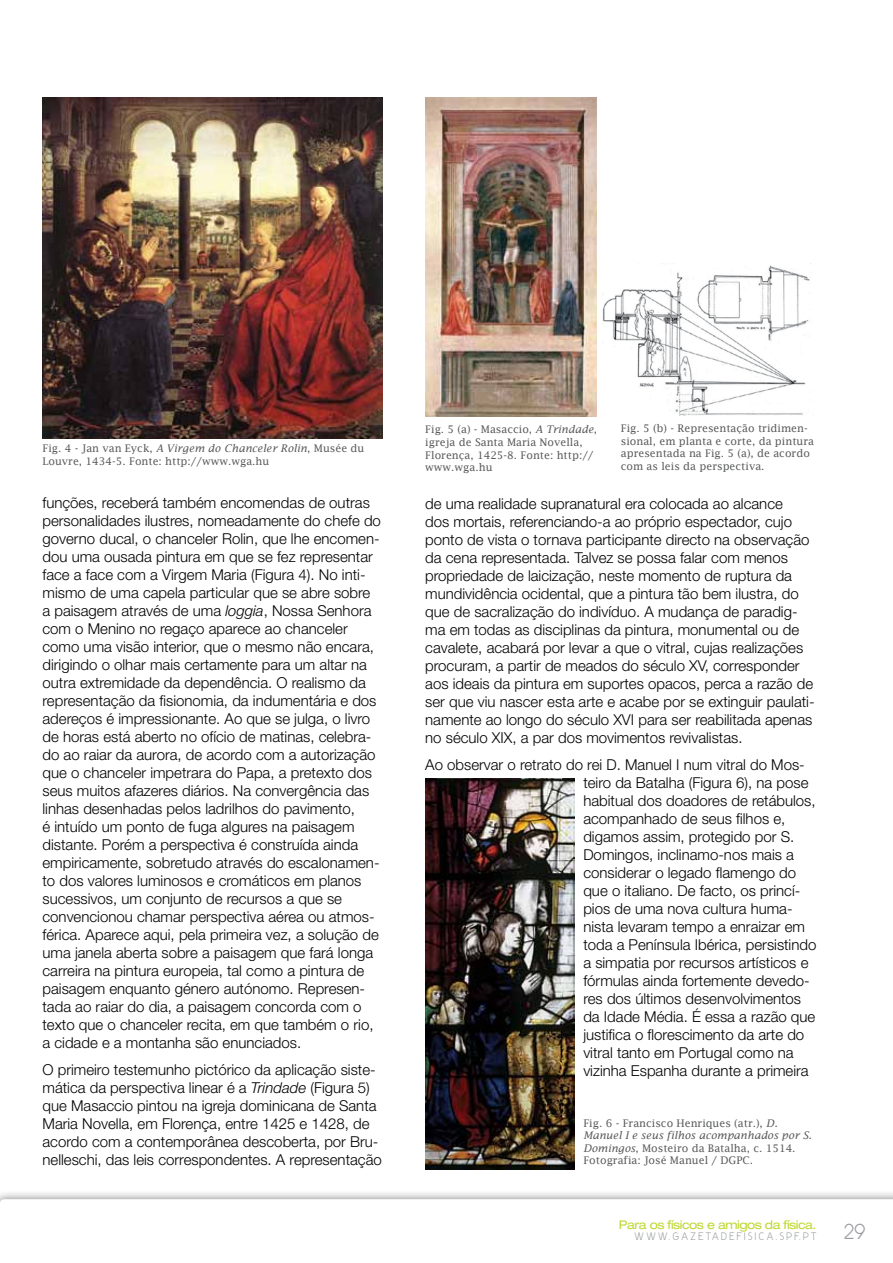
<style>
.page{position:relative;width:893px;height:1263px;background:#fff}
.page>*{position:absolute;margin:0;border:0;box-sizing:border-box;transform-origin:0 0}
.t1{font:18px "Y2 K Neophyte";color:#9d9fa2}
.t2{font:300 15px/18px "Helvetica Neue LT Std";color:#000}
.t3{font:expanded 12px "Helvetica Neue LT Std";letter-spacing:-.04em;color:#bfd730}
.t4{font:10.5px/12.6px "Lucida Fax";color:#58595b}
.t5{font:9px "Y2 K Neophyte";letter-spacing:.28em;color:#9d9fa2}
.s1{font-style:italic}
</style>
<div class="page">
<div style="left:0;top:1190px;width:893px;height:73px;background:#000;opacity:.45"></div>
<svg style="left:0;top:1199px;width:893px;height:64px"></svg>
<img style="left:43px;top:98px;width:340px;height:340px">
<img style="left:425px;top:98px;width:172px;height:318px">
<img style="left:602px;top:263px;width:209px;height:153px">
<img style="left:425px;top:778px;width:150px;height:391px">
<p class="t4" style="left:43px;top:442px;width:323px">Fig. 4 - Jan van Eyck, <span class="s1">A Virgem do Chanceler Rolin</span>, Musée du<br>Louvre, 1434-5. Fonte: http://www.wga.hu</p>
<p class="t2" style="left:43px;top:494px;width:340px">funções, receberá também encomendas de outras personalidades ilustres, nomeadamente do chefe do governo ducal, o chanceler Rolin, que lhe encomen&shy;dou uma ousada pintura em que se fez representar face a face com a Virgem Maria (Figura 4). No inti&shy;mismo de uma capela particular que se abre sobre a paisagem através de uma <span class="s1">loggia</span>, Nossa Senhora com o Menino no regaço aparece ao chanceler como uma visão interior, que o mesmo não encara, dirigindo o olhar mais certamente para um altar na outra extremidade da dependência. O realismo da representação da fisionomia, da indumentária e dos adereços é impressionante. Ao que se julga, o livro de horas está aberto no ofício de matinas, celebra&shy;do ao raiar da aurora, de acordo com a autorização que o chanceler impetrara do Papa, a pretexto dos seus muitos afazeres diários. Na convergência das linhas desenhadas pelos ladrilhos do pavimento,<br>é intuído um ponto de fuga algures na paisagem distante. Porém a perspectiva é construída ainda empiricamente, sobretudo através do escalonamen&shy;to dos valores luminosos e cromáticos em planos sucessivos, um conjunto de recursos a que se convencionou chamar perspectiva aérea ou atmos&shy;férica. Aparece aqui, pela primeira vez, a solução de uma janela aberta sobre a paisagem que fará longa carreira na pintura europeia, tal como a pintura de paisagem enquanto género autónomo. Represen&shy;tada ao raiar do dia, a paisagem concorda com o texto que o chanceler recita, em que também o rio, a cidade e a montanha são enunciados.</p>
<p class="t2" style="left:43px;top:1061px;width:341px">O primeiro testemunho pictórico da aplicação siste&shy;mática da perspectiva linear é a <span class="s1">Trindade</span> (Figura 5) que Masaccio pintou na igreja dominicana de Santa Maria Novella, em Florença, entre 1425 e 1428, de acordo com a contemporânea descoberta, por Bru&shy;nelleschi, das leis correspondentes. A representação</p>
<p class="t4" style="left:425px;top:423px;width:173px">Fig. 5 (a) - Masaccio, <span class="s1">A Trindade</span>, igreja de Santa Maria Novella,<br>Florença, 1425-8. Fonte: http:// www.wga.hu</p>
<p class="t4" style="left:621px;top:422px;width:195px">Fig. 5 (b) - Representação tridimen&shy;sional, em planta e corte, da pintura apresentada na Fig. 5 (a), de acordo com as leis da perspectiva.</p>
<p class="t2" style="left:425px;top:494px;width:391px">de uma realidade supranatural era colocada ao alcance<br>dos mortais, referenciando-a ao próprio espectador, cujo ponto de vista o tornava participante directo na observação da cena representada. Talvez se possa falar com menos propriedade de laicização, neste momento de ruptura da mundividência ocidental, que a pintura tão bem ilustra, do que de sacralização do indivíduo. A mudança de paradig&shy;ma em todas as disciplinas da pintura, monumental ou de cavalete, acabará por levar a que o vitral, cujas realizações procuram, a partir de meados do século XV, corresponder aos ideais da pintura em suportes opacos, perca a razão de ser que viu nascer esta arte e acabe por se extinguir paulati&shy;namente ao longo do século XVI para ser reabilitada apenas no século XIX, a par dos movimentos revivalistas.</p>
<p class="t2" style="left:583px;top:755px;width:235px;text-indent:-158px">Ao observar o retrato do rei D. Manuel I num vitral do Mos&shy;teiro da Batalha (Figura 6), na pose habitual dos doadores de retábulos, acompanhado de seus filhos e, digamos assim, protegido por S.<br>Domingos, inclinamo-nos mais a considerar o legado flamengo do que o italiano. De facto, os princí&shy;pios de uma nova cultura huma&shy;nista levaram tempo a enraizar em toda a Península Ibérica, persistindo a simpatia por recursos artísticos e fórmulas ainda fortemente devedo&shy;res dos últimos desenvolvimentos da Idade Média. É essa a razão que justifica o florescimento da arte do vitral tanto em Portugal como na vizinha Espanha durante a primeira</p>
<p class="t4" style="left:583px;top:1116px;width:230px">Fig. 6 - Francisco Henriques (atr.), <span class="s1">D.<br>Manuel I e seus filhos acompanhados por S.<br>Domingos</span>, Mosteiro da Batalha, c. 1514.<br>Fotografia: José Manuel / DGPC.</p>
<p class="t3" style="left:619px;top:1217px;width:199px">Para os físicos e amigos da física.</p>
<p class="t5" style="left:634px;top:1230px;width:183px">WWW.GAZETADEFISICA.SPF.PT</p>
<p class="t1" style="left:844px;top:1219px;width:23px">29</p>
</div>
